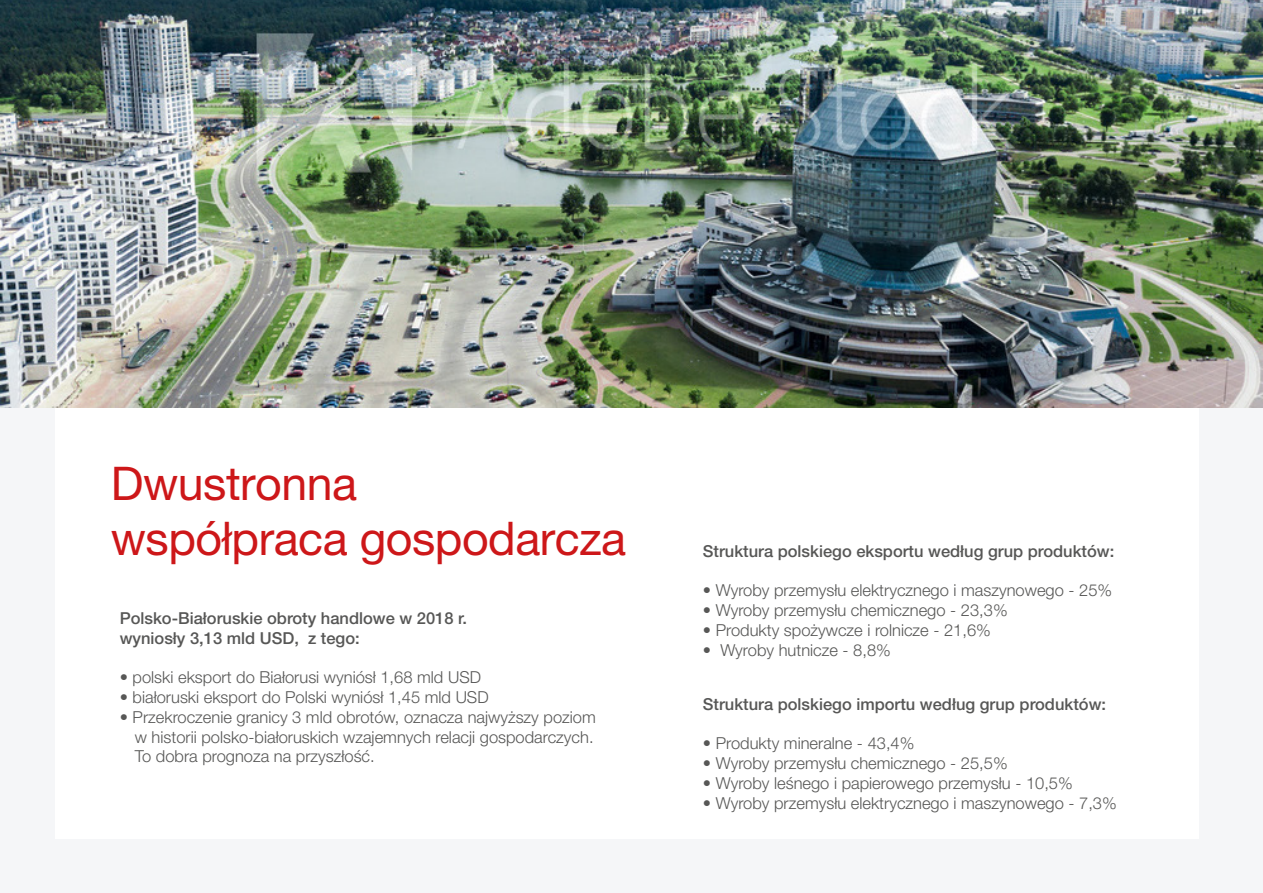
<style>
.page{position:relative;width:1263px;height:893px;background:#fff}
.page>*{position:absolute;margin:0;border:0;box-sizing:border-box;transform-origin:0 0}
.t1{font:46.5px/55.8px "Helvetica Neue LT Pro";letter-spacing:-.01em;color:#cd1719}
.t2{font:300 16.5px/19.8px "Helvetica Neue LT Pro";color:#575756}
.t3{font:500 16.5px/19.8px "Helvetica Neue LT Pro";color:#575756}
</style>
<div class="page">
<div style="left:0;top:373px;width:1263px;height:520px;background:#f5f6f8"></div>
<div style="left:55px;top:404px;width:1144px;height:435px;background:#fff"></div>
<img style="left:1px;top:0;width:1262px;height:407px">
<h1 class="t1" style="left:111px;top:454px;width:517px">Dwustronna<br>współpraca gospodarcza</h1>
<p class="t3" style="left:120px;top:608px;width:349px">Polsko-Białoruskie obroty handlowe w 2018 r. wyniosły 3,13 mld USD, z tego:</p>
<p class="t2" style="left:120px;top:667px;width:363px">• polski eksport do Białorusi wyniósł 1,68 mld USD</p>
<p class="t2" style="left:120px;top:687px;width:370px">• białoruski eksport do Polski wyniósł 1,45 mld USD</p>
<p class="t2" style="left:135px;top:707px;width:462px;text-indent:-15px">• Przekroczenie granicy 3 mld obrotów, oznacza najwyższy poziom w historii polsko-białoruskich wzajemnych relacji gospodarczych.<br>To dobra prognoza na przyszłość.</p>
<p class="t3" style="left:703px;top:541px;width:413px">Struktura polskiego eksportu według grup produktów:</p>
<p class="t2" style="left:703px;top:580px;width:411px">• Wyroby przemysłu elektrycznego i maszynowego - 25%</p>
<p class="t2" style="left:703px;top:600px;width:306px">• Wyroby przemysłu chemicznego - 23,3%</p>
<p class="t2" style="left:703px;top:620px;width:289px">• Produkty spożywcze i rolnicze - 21,6%</p>
<p class="t2" style="left:703px;top:639px;width:189px">• Wyroby hutnicze - 8,8%</p>
<p class="t3" style="left:703px;top:694px;width:405px">Struktura polskiego importu według grup produktów:</p>
<p class="t2" style="left:703px;top:733px;width:213px">• Produkty mineralne - 43,4%</p>
<p class="t2" style="left:703px;top:753px;width:306px">• Wyroby przemysłu chemicznego - 25,5%</p>
<p class="t2" style="left:703px;top:773px;width:371px">• Wyroby leśnego i papierowego przemysłu - 10,5%</p>
<p class="t2" style="left:703px;top:793px;width:415px">• Wyroby przemysłu elektrycznego i maszynowego - 7,3%</p>
</div>
